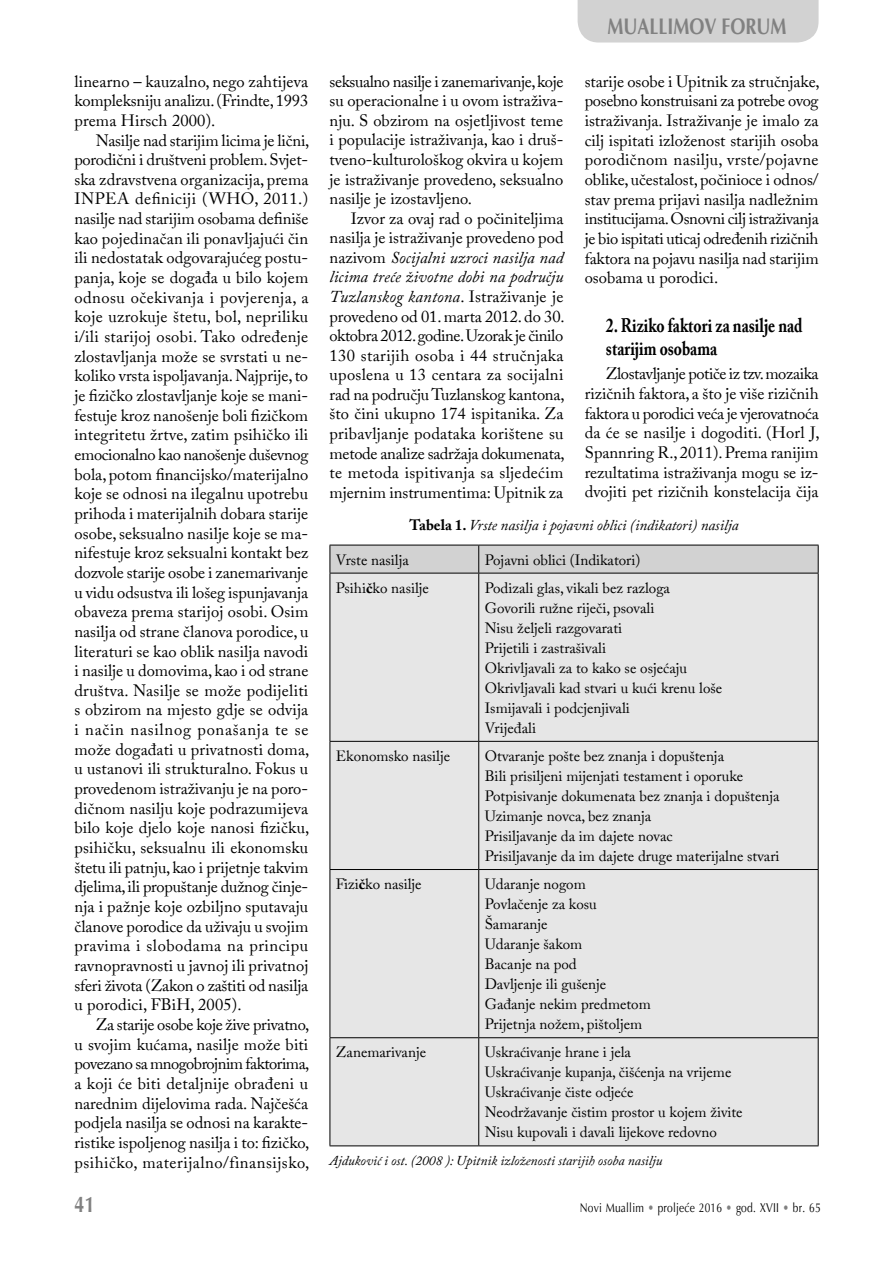
<style>
.page{position:relative;width:893px;height:1263px;background:#fff}
.page>*{position:absolute;margin:0;border:0;box-sizing:border-box;transform-origin:0 0}
.t1{font:700 22.5px "Optima";color:#818181;scale:.8 1}
.naslov_-_2{font:700 19.5px/23.5px "Adobe Caslon Pro";color:#000;scale:.8 1}
.t2{font:16.5px/19.6px "Adobe Caslon Pro";color:#000;text-align:justify}
.t3{font:15px "Adobe Caslon Pro";color:#000}
.potpis_pod_fotografi{font:italic 15px "Adobe Caslon Pro";color:#000}
.t4{font:italic 13.5px "Adobe Caslon Pro";color:#000}
.t5{font:12.75px "Optima";letter-spacing:.02em;color:#000;scale:.8 1}
.s1{font-weight:700;font-style:normal}
.s2{font-style:italic}
.s3{font-weight:700}
.s4{color:#818181}
</style>
<div class="page">
<div style="left:578px;top:0;width:241px;height:43px;background:#d2d2d2"></div>
<div style="left:331px;top:574px;width:487px;height:571px;background:#e6e6e6"></div>
<svg style="left:330px;top:545px;width:489px;height:28px;background:#cacaca"></svg>
<hr style="left:330px;top:573px;width:149px;height:1px;background:#000">
<hr style="left:330px;top:573px;width:1px;height:168px;background:#000">
<hr style="left:479px;top:573px;width:340px;height:1px;background:#000">
<hr style="left:478px;top:573px;width:1px;height:168px;background:#000">
<hr style="left:818px;top:573px;width:1px;height:168px;background:#000">
<hr style="left:330px;top:741px;width:149px;height:1px;background:#000">
<hr style="left:330px;top:742px;width:1px;height:127px;background:#000">
<hr style="left:479px;top:741px;width:340px;height:1px;background:#000">
<hr style="left:478px;top:742px;width:1px;height:127px;background:#000">
<hr style="left:818px;top:742px;width:1px;height:127px;background:#000">
<hr style="left:330px;top:869px;width:149px;height:1px;background:#000">
<hr style="left:330px;top:870px;width:1px;height:167px;background:#000">
<hr style="left:479px;top:869px;width:340px;height:1px;background:#000">
<hr style="left:478px;top:870px;width:1px;height:167px;background:#000">
<hr style="left:818px;top:870px;width:1px;height:167px;background:#000">
<hr style="left:330px;top:1037px;width:149px;height:1px;background:#000">
<hr style="left:330px;top:1038px;width:1px;height:107px;background:#000">
<hr style="left:479px;top:1037px;width:340px;height:1px;background:#000">
<hr style="left:478px;top:1038px;width:1px;height:107px;background:#000">
<hr style="left:818px;top:1038px;width:1px;height:107px;background:#000">
<hr style="left:330px;top:1145px;width:149px;height:1px;background:#000">
<hr style="left:479px;top:1145px;width:340px;height:1px;background:#000">
<p class="t2" style="left:74px;top:71px;width:235px">linearno – kauzalno, nego zahtijeva kompleksniju analizu. (Frindte, 1993 prema Hirsch 2000).</p>
<p class="t2" style="left:74px;top:130px;width:237px;text-indent:21px">Nasilje nad starijim licima je lični, porodični i društveni problem. Svjet&shy;ska zdravstvena organizacija, prema INPEA definiciji (WHO, 2011.) nasilje nad starijim osobama definiše kao pojedinačan ili ponavljajući čin ili nedostatak odgovarajućeg postu&shy;panja, koje se događa u bilo kojem odnosu očekivanja i povjerenja, a koje uzrokuje štetu, bol, nepriliku i/ili starijoj osobi. Tako određenje zlostavljanja može se svrstati u ne&shy;koliko vrsta ispoljavanja. Najprije, to je fizičko zlostavljanje koje se mani&shy;festuje kroz nanošenje boli fizičkom integritetu žrtve, zatim psihičko ili emocionalno kao nanošenje duševnog bola, potom financijsko/materijalno koje se odnosi na ilegalnu upotrebu prihoda i materijalnih dobara starije osobe, seksualno nasilje koje se ma&shy;nifestuje kroz seksualni kontakt bez dozvole starije osobe i zanemarivanje u vidu odsustva ili lošeg ispunjavanja obaveza prema starijoj osobi. Osim nasilja od strane članova porodice, u literaturi se kao oblik nasilja navodi i nasilje u domovima, kao i od strane društva. Nasilje se može podijeliti s obzirom na mjesto gdje se odvija i način nasilnog ponašanja te se može događati u privatnosti doma, u ustanovi ili strukturalno. Fokus u provedenom istraživanju je na poro&shy;dičnom nasilju koje podrazumijeva bilo koje djelo koje nanosi fizičku, psihičku, seksualnu ili ekonomsku štetu ili patnju, kao i prijetnje takvim djelima, ili propuštanje dužnog činje&shy;nja i pažnje koje ozbiljno sputavaju članove porodice da uživaju u svojim pravima i slobodama na principu ravnopravnosti u javnoj ili privatnoj sferi života (Zakon o zaštiti od nasilja u porodici, FBiH, 2005).</p>
<p class="t2" style="left:74px;top:1014px;width:237px;text-indent:21px">Za starije osobe koje žive privatno, u svojim kućama, nasilje može biti povezano sa mnogobrojnim faktorima, a koji će biti detaljnije obrađeni u narednim dijelovima rada. Najčešća podjela nasilja se odnosi na karakte&shy;ristike ispoljenog nasilja i to: fizičko, psihičko, materijalno/finansijsko,</p>
<h1 class="t1" style="left:608px;top:12px;width:225px">MUALLIMOV FORUM</h1>
<p class="t2" style="left:585px;top:71px;width:237px">starije osobe i Upitnik za stručnjake, posebno konstruisani za potrebe ovog istraživanja. Istraživanje je imalo za cilj ispitati izloženost starijih osoba porodičnom nasilju, vrste/pojavne oblike, učestalost, počinioce i odnos/ stav prema prijavi nasilja nadležnim institucijama. Osnovni cilj istraživanja je bio ispitati uticaj određenih rizičnih faktora na pojavu nasilja nad starijim osobama u porodici.</p>
<p class="naslov_-_2" style="left:606px;top:313px;width:247px">2. Riziko faktori za nasilje nad starijim osobama</p>
<p class="t2" style="left:585px;top:364px;width:237px;text-indent:21px">Zlostavljanje potiče iz tzv. mozaika rizičnih faktora, a što je više rizičnih faktora u porodici veća je vjerovatnoća da će se nasilje i dogoditi. (Horl J, Spannring R., 2011). Prema ranijim rezultatima istraživanja mogu se iz&shy;dvojiti pet rizičnih konstelacija čija</p>
<p class="potpis_pod_fotografi" style="left:409px;top:516px;width:331px"><span class="s1">Tabela 1.</span> Vrste nasilja i pojavni oblici (indikatori) nasilja</p>
<p class="t2" style="left:330px;top:71px;width:235px">seksualno nasilje i zanemarivanje, koje su operacionalne i u ovom istraživa&shy;nju. S obzirom na osjetljivost teme i populacije istraživanja, kao i druš&shy;tveno-kulturološkog okvira u kojem je istraživanje provedeno, seksualno nasilje je izostavljeno.</p>
<p class="t2" style="left:330px;top:208px;width:237px;text-indent:21px">Izvor za ovaj rad o počiniteljima nasilja je istraživanje provedeno pod nazivom <span class="s2">Socijalni uzroci nasilja nad licima treće životne dobi na području Tuzlanskog kantona</span>. Istraživanje je provedeno od 01. marta 2012. do 30. oktobra 2012. godine. Uzorak je činilo 130 starijih osoba i 44 stručnjaka uposlena u 13 centara za socijalni rad na području Tuzlanskog kantona, što čini ukupno 174 ispitanika. Za pribavljanje podataka korištene su metode analize sadržaja dokumenata, te metoda ispitivanja sa sljedećim mjernim instrumentima: Upitnik za</p>
<p class="t3" style="left:336px;top:551px;width:74px">Vrste nasilja</p>
<p class="t3" style="left:485px;top:551px;width:157px">Pojavni oblici (Indikatori)</p>
<p class="t3" style="left:336px;top:579px;width:94px">Psihi<span class="s3">č</span>ko nasilje</p>
<p class="t3" style="left:485px;top:579px;width:187px">Podizali glas, vikali bez razloga</p>
<p class="t3" style="left:485px;top:599px;width:171px">Govorili ružne riječi, psovali</p>
<p class="t3" style="left:485px;top:619px;width:139px">Nisu željeli razgovarati</p>
<p class="t3" style="left:485px;top:639px;width:123px">Prijetili i zastrašivali</p>
<p class="t3" style="left:485px;top:659px;width:204px">Okrivljavali za to kako se osjećaju</p>
<p class="t3" style="left:485px;top:679px;width:239px">Okrivljavali kad stvari u kući krenu loše</p>
<p class="t3" style="left:485px;top:699px;width:147px">Ismijavali i podcjenjivali</p>
<p class="t3" style="left:485px;top:719px;width:53px">Vrijeđali</p>
<p class="t3" style="left:336px;top:747px;width:116px">Ekonomsko nasilje</p>
<p class="t3" style="left:485px;top:747px;width:241px">Otvaranje pošte bez znanja i dopuštenja</p>
<p class="t3" style="left:485px;top:767px;width:260px">Bili prisiljeni mijenjati testament i oporuke</p>
<p class="t3" style="left:485px;top:787px;width:296px">Potpisivanje dokumenata bez znanja i dopuštenja</p>
<p class="t3" style="left:485px;top:807px;width:168px">Uzimanje novca, bez znanja</p>
<p class="t3" style="left:485px;top:827px;width:189px">Prisiljavanje da im dajete novac</p>
<p class="t3" style="left:485px;top:847px;width:296px">Prisiljavanje da im dajete druge materijalne stvari</p>
<p class="t3" style="left:336px;top:875px;width:87px">Fizi<span class="s3">č</span>ko nasilje</p>
<p class="t3" style="left:485px;top:875px;width:103px">Udaranje nogom</p>
<p class="t3" style="left:485px;top:895px;width:113px">Povlačenje za kosu</p>
<p class="t3" style="left:485px;top:915px;width:64px">Šamaranje</p>
<p class="t3" style="left:485px;top:935px;width:99px">Udaranje šakom</p>
<p class="t3" style="left:485px;top:955px;width:94px">Bacanje na pod</p>
<p class="t3" style="left:485px;top:975px;width:123px">Davljenje ili gušenje</p>
<p class="t3" style="left:485px;top:995px;width:168px">Gađanje nekim predmetom</p>
<p class="t3" style="left:485px;top:1015px;width:159px">Prijetnja nožem, pištoljem</p>
<p class="t3" style="left:336px;top:1043px;width:92px">Zanemarivanje</p>
<p class="t3" style="left:485px;top:1043px;width:148px">Uskraćivanje hrane i jela</p>
<p class="t3" style="left:485px;top:1063px;width:248px">Uskraćivanje kupanja, čišćenja na vrijeme</p>
<p class="t3" style="left:485px;top:1083px;width:150px">Uskraćivanje čiste odjeće</p>
<p class="t3" style="left:485px;top:1103px;width:259px">Neodržavanje čistim prostor u kojem živite</p>
<p class="t3" style="left:485px;top:1123px;width:234px">Nisu kupovali i davali lijekove redovno</p>
<p class="t4" style="left:330px;top:1153px;width:334px">Ajduković i ost. (2008 ): Upitnik izloženosti starijih osoba nasilju</p>
<h1 class="t1" style="left:74px;top:1190px;width:27px">41</h1>
<p class="t5" style="left:580px;top:1199px;width:303px">Novi Muallim <span class="s4">•</span> proljeće 2016 <span class="s4">•</span> god. XVII <span class="s4">•</span> br. 65</p>
</div>
